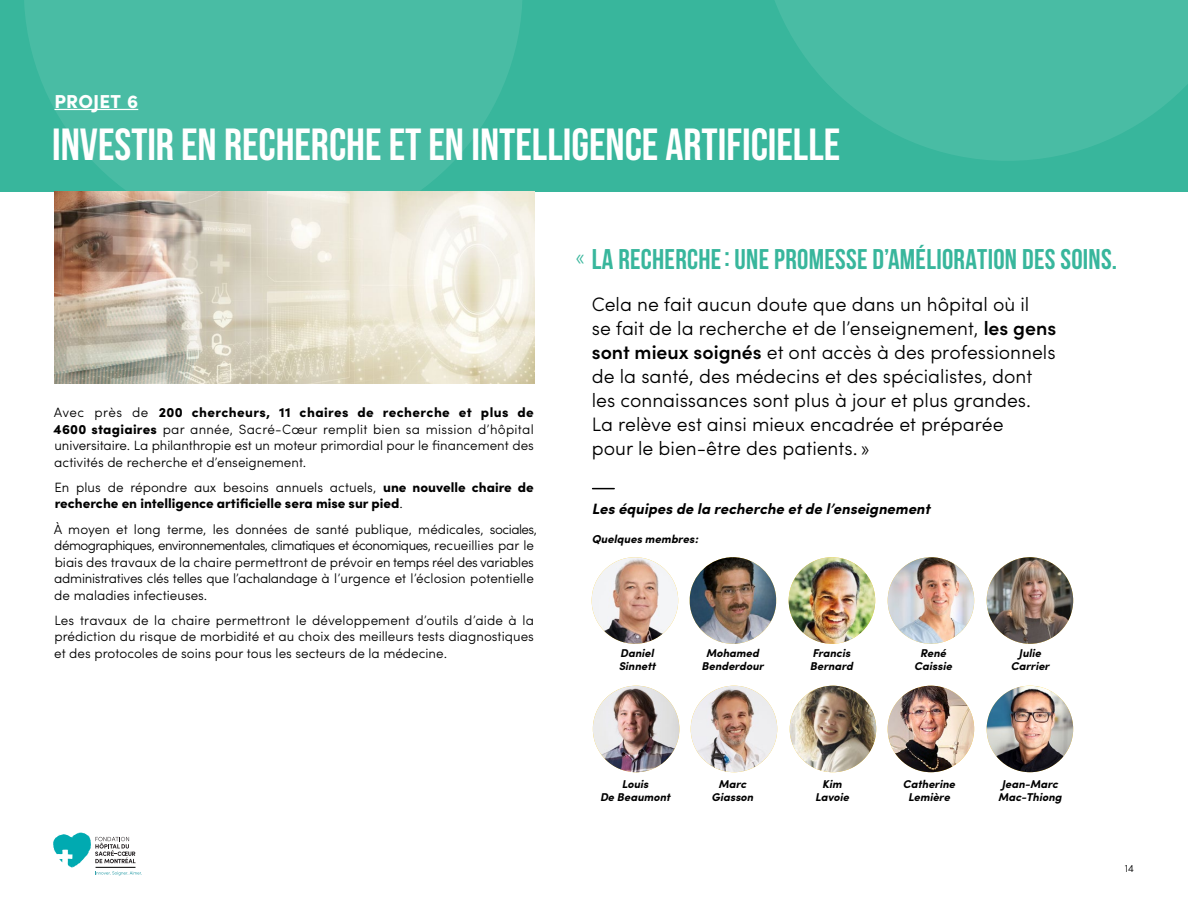
<style>
.page{position:relative;width:1188px;height:918px;background:#fff}
.page>*{position:absolute;margin:0;border:0;box-sizing:border-box;transform-origin:0 0}
.t1{font:45px "Bebas Neue";color:#fff}
.t2{font:700 28.5px "Bebas Neue";letter-spacing:.01em;color:#38b69c}
.t3{font:300 21px "Sofia Pro";color:#38b69c}
.t4{font:300 19.5px/24px "Sofia Pro";color:#000}
.t5{font:900 18.75px "Sofia Pro";letter-spacing:.01em;color:#fff}
.t6{font:italic 700 15px "Sofia Pro";color:#000}
.t7{font:300 13.5px/16.5px "Sofia Pro";color:#000;text-align:justify}
.t8{font:900 13.5px/16.5px "Sofia Pro";color:#000}
.t9{font:italic 700 11.55px "Sofia Pro";color:#000}
.t10{font:italic 700 11.4px/12.8px "Sofia Pro";color:#000;text-align:center}
.t11{font:300 10.5px "Sofia Pro";color:#000}
.s1{font-weight:700}
.s2{font-weight:900}
.s3{font-weight:300}
.s4{font-weight:600}
</style>
<div class="page">
<div style="left:0;top:0;width:1188px;height:191px;background:#38b69c"></div>
<svg style="left:24px;top:0;width:498px;height:192px;background:#46bba2"></svg>
<svg style="left:775px;top:0;width:413px;height:161px;fill:#49bca4"></svg>
<img style="left:54px;top:191px;width:481px;height:192px">
<hr style="left:54px;top:109px;width:84px;height:1px;background:#fff">
<img style="left:690px;top:557px;width:86px;height:87px;border-radius:42px">
<img style="left:888px;top:557px;width:86px;height:87px;border-radius:43px">
<img style="left:987px;top:557px;width:86px;height:87px;border-radius:43px">
<img style="left:789px;top:557px;width:86px;height:87px;border-radius:43px">
<img style="left:592px;top:557px;width:86px;height:87px;border-radius:43px">
<img style="left:987px;top:686px;width:86px;height:86px;border-radius:43px">
<img style="left:790px;top:686px;width:86px;height:86px;border-radius:43px">
<img style="left:888px;top:686px;width:86px;height:86px;border-radius:43px">
<img style="left:593px;top:686px;width:86px;height:86px;border-radius:43px">
<img style="left:691px;top:686px;width:86px;height:86px;border-radius:43px">
<svg style="left:593px;top:488px;width:21px;height:1px"></svg>
<svg style="left:53px;top:833px;width:89px;height:42px"></svg>
<hr style="left:96px;top:867px;width:39px;height:1px;background:#000">
<h3 class="t5" style="left:54px;top:87px;width:85px">PROJET 6</h3>
<h1 class="t1" style="left:52px;top:119px;width:790px"><span class="s1">INVESTIR</span> EN RECHERCHE ET EN INTELLIGENCE ARTIFICIELLE</h1>
<p class="t7" style="left:54px;top:403px;width:482px">Avec près de <span class="s2">200 chercheurs, 11 chaires de recherche et plus de 4600 stagiaires</span> par année, Sacré-Cœur remplit bien sa mission d’hôpital universitaire. La philanthropie est un moteur primordial pour le financement des activités de recherche et d’enseignement.</p>
<p class="t8" style="left:54px;top:478px;width:481px"><span class="s3">En plus de répondre aux besoins annuels actuels,</span> une nouvelle chaire de recherche en intelligence artificielle sera mise sur pied<span class="s3">.</span></p>
<p class="t7" style="left:54px;top:520px;width:485px;text-align:left">À moyen et long terme, les données de santé publique, médicales, sociales, démographiques, environnementales, climatiques et économiques, recueillies par le biais des travaux de la chaire permettront de prévoir en temps réel des variables administratives clés telles que l’achalandage à l’urgence et l’éclosion potentielle de maladies infectieuses.</p>
<p class="t7" style="left:54px;top:611px;width:481px">Les travaux de la chaire permettront le développement d’outils d’aide à la prédiction du risque de morbidité et au choix des meilleurs tests diagnostiques et des protocoles de soins pour tous les secteurs de la médecine.</p>
<h3 class="t3" style="left:576px;top:241px;width:11px">«</h3>
<h2 class="t2" style="left:592px;top:243px;width:527px">LA RECHERCHE: UNE PROMESSE D’AMÉLIORATION DES SOINS.</h2>
<p class="t4" style="left:592px;top:291px;width:466px">Cela ne fait aucun doute que dans un hôpital où il<br>se fait de la recherche et de l’enseignement, <span class="s4">les gens sont mieux soignés</span> et ont accès à des professionnels de la santé, des médecins et des spécialistes, dont les connaissances sont plus à jour et plus grandes.<br>La relève est ainsi mieux encadrée et préparée<br>pour le bien-être des patients. »</p>
<p class="t6" style="left:592px;top:497px;width:340px">Les équipes de la recherche et de l’enseignement</p>
<p class="t9" style="left:592px;top:530px;width:108px">Quelques membres :</p>
<p class="t10" style="left:619px;top:646px;width:38px;text-align:left">Daniel<br>Sinnett</p>
<p class="t10" style="left:702px;top:646px;width:64px">Mohamed<br>Benderdour</p>
<p class="t10" style="left:810px;top:646px;width:45px;text-align:left">Francis<br>Bernard</p>
<p class="t10" style="left:914px;top:646px;width:39px">René<br>Caissie</p>
<p class="t10" style="left:1011px;top:646px;width:40px">Julie<br>Carrier</p>
<p class="t10" style="left:600px;top:777px;width:72px">Louis<br>De Beaumont</p>
<p class="t10" style="left:712px;top:777px;width:43px">Marc<br>Giasson</p>
<p class="t10" style="left:815px;top:777px;width:36px">Kim<br>Lavoie</p>
<p class="t10" style="left:903px;top:777px;width:54px">Catherine<br>Lemière</p>
<p class="t10" style="left:998px;top:777px;width:65px">Jean-Marc<br>Mac-Thiong</p>
<p class="t11" style="left:1125px;top:860px;width:11px">14</p>
</div>
